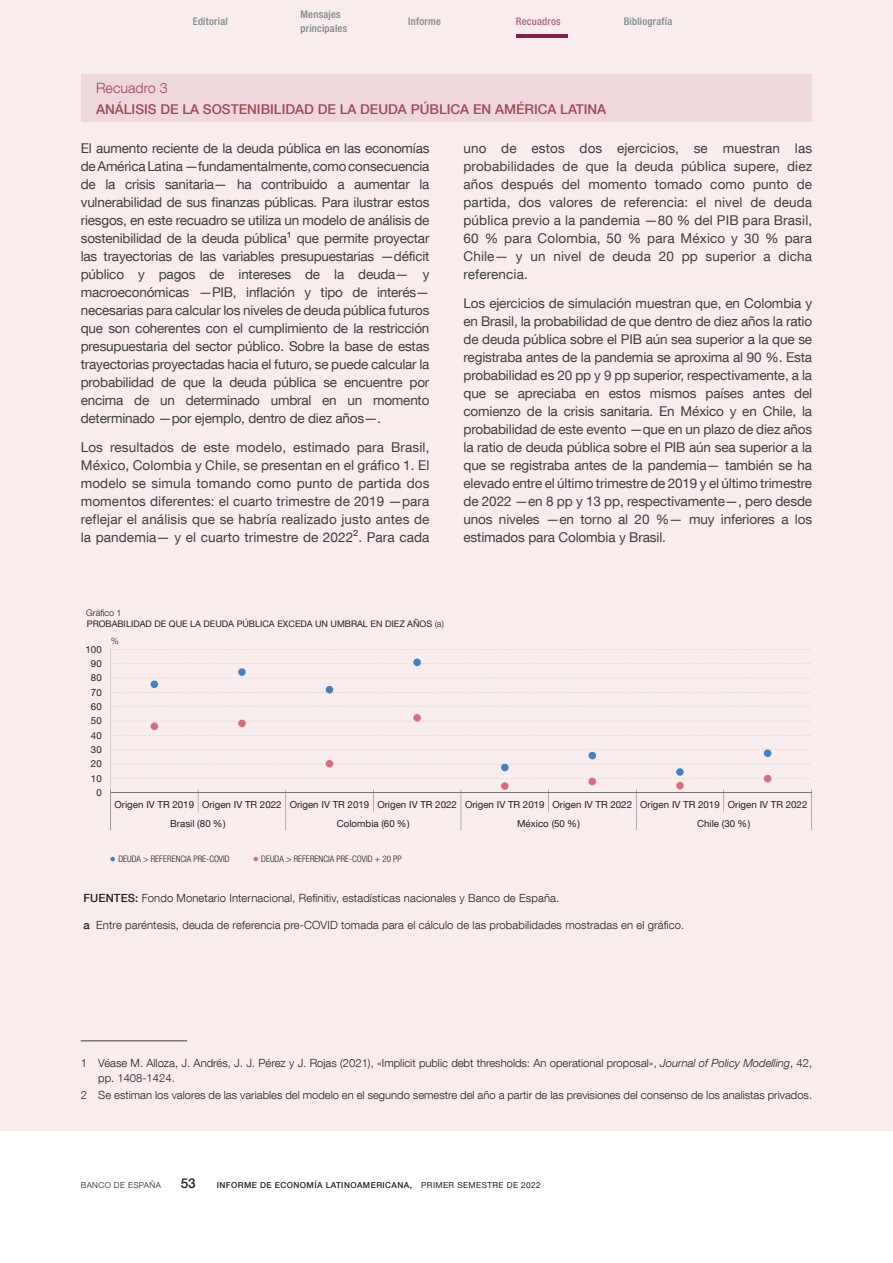
<style>
.page{position:relative;width:893px;height:1263px;background:#fff}
.page>*{position:absolute;margin:0;border:0;box-sizing:border-box;transform-origin:0 0}
.Número_recuadro{font:300 14.25px "Bd E Neue Helvetica";color:#9d4855}
.Texto_recuadro{font:13.5px/18px "Bd E Neue Helvetica";letter-spacing:-.01em;color:#3e3e3f;text-align:justify}
.Título_Recuadro{font:500 13.5px "Bd E Neue Helvetica";color:#9d4855}
.t1{font:500 13.5px "Bd E Neue Helvetica";color:#231f20}
.Citas_recuadro{font:300 11.25px/15px "Bd E Neue Helvetica";letter-spacing:.01em;color:#231f20}
.Citas_recuadro_sin_f{font:300 11.25px "Bd E Neue Helvetica";color:#231f20}
.t2{font:500 condensed 10.5px/13.5px "Bd E Neue Helvetica";letter-spacing:.025em;color:#7a8785}
.t3{font:500 condensed 10.5px "Bd E Neue Helvetica";letter-spacing:.025em;color:#a6627e}
.t4{font:9.75px/18.8px "Bd E Neue Helvetica";color:#231f20}
.t5{font:9px "Bd E Neue Helvetica";color:#231f20}
.t6{font:300 condensed 9px "Bd E Neue Helvetica";color:#231f20}
.t7{font:300 9px "Bd E Neue Helvetica";color:#231f20}
.t8{font:500 8.25px "Bd E Neue Helvetica";letter-spacing:.05em;color:#231f20}
.t9{font:300 8.25px "Bd E Neue Helvetica";letter-spacing:.05em;color:#231f20}
.s1{font-weight:300}
.s2{font-weight:500}
.s3{font-style:italic}
.s4{font-weight:400}
</style>
<div class="page">
<div style="left:0;top:0;width:893px;height:1131px;background:#f9eced"></div>
<hr style="left:516px;top:34px;width:52px;height:4px;background:#801f47">
<svg style="left:111px;top:649px;width:699px;height:130px"></svg>
<hr style="left:110px;top:649px;width:1px;height:144px;background:#cfd1d0">
<hr style="left:111px;top:792px;width:700px;height:1px;background:#74787a">
<svg style="left:198px;top:790px;width:1px;height:21px"></svg>
<svg style="left:373px;top:790px;width:1px;height:21px"></svg>
<svg style="left:548px;top:790px;width:1px;height:21px"></svg>
<svg style="left:723px;top:790px;width:1px;height:21px"></svg>
<svg style="left:110px;top:790px;width:1px;height:40px"></svg>
<svg style="left:461px;top:790px;width:1px;height:40px"></svg>
<svg style="left:636px;top:790px;width:1px;height:40px"></svg>
<svg style="left:811px;top:790px;width:1px;height:40px"></svg>
<div style="left:151px;top:680px;width:7px;height:8px;background:#4180c2;border-radius:50%"></div>
<div style="left:238px;top:668px;width:8px;height:8px;background:#4180c2;border-radius:50%"></div>
<div style="left:326px;top:686px;width:7px;height:7px;background:#4180c2;border-radius:50%"></div>
<div style="left:413px;top:658px;width:8px;height:8px;background:#4180c2;border-radius:50%"></div>
<div style="left:501px;top:764px;width:8px;height:7px;background:#4180c2;border-radius:50%"></div>
<div style="left:588px;top:752px;width:8px;height:7px;background:#4180c2;border-radius:50%"></div>
<div style="left:676px;top:768px;width:8px;height:8px;background:#4180c2;border-radius:50%"></div>
<div style="left:764px;top:749px;width:7px;height:8px;background:#4180c2;border-radius:50%"></div>
<div style="left:151px;top:722px;width:7px;height:8px;background:#d86e7b;border-radius:50%"></div>
<div style="left:238px;top:720px;width:8px;height:7px;background:#d86e7b;border-radius:50%"></div>
<div style="left:326px;top:760px;width:7px;height:7px;background:#d86e7b;border-radius:50%"></div>
<div style="left:413px;top:714px;width:8px;height:7px;background:#d86e7b;border-radius:50%"></div>
<div style="left:501px;top:782px;width:8px;height:8px;background:#d86e7b;border-radius:50%"></div>
<div style="left:588px;top:778px;width:8px;height:7px;background:#d86e7b;border-radius:50%"></div>
<div style="left:676px;top:782px;width:8px;height:7px;background:#d86e7b;border-radius:50%"></div>
<div style="left:764px;top:775px;width:7px;height:7px;background:#d86e7b;border-radius:50%"></div>
<svg style="left:110px;top:857px;width:5px;height:4px"></svg>
<svg style="left:253px;top:857px;width:5px;height:4px"></svg>
<hr style="left:81px;top:1040px;width:106px;height:1px;background:#3e3e3f">
<div style="left:82px;top:75px;width:730px;height:47px;background:#efd8db"></div>
<p class="t2" style="left:300px;top:8px;width:48px">Mensajes principales</p>
<p class="t2" style="left:408px;top:14px;width:34px">Informe</p>
<p class="t2" style="left:624px;top:14px;width:50px">Bibliografía</p>
<p class="t2" style="left:193px;top:14px;width:37px">Editorial</p>
<p class="t3" style="left:516px;top:15px;width:46px">Recuadros</p>
<p class="Número_recuadro" style="left:96px;top:79px;width:73px">Recuadro 3</p>
<p class="Título_Recuadro" style="left:96px;top:101px;width:512px">ANÁLISIS DE LA SOSTENIBILIDAD DE LA DEUDA PÚBLICA EN AMÉRICA LATINA</p>
<p class="Texto_recuadro" style="left:81px;top:139px;width:350px">El aumento reciente de la deuda pública en las economías de América Latina —fundamentalmente, como consecuencia de la crisis sanitaria— ha contribuido a aumentar la vulnerabilidad de sus finanzas públicas. Para ilustrar estos riesgos, en este recuadro se utiliza un modelo de análisis de sostenibilidad de la deuda pública<sup>1</sup> que permite proyectar las trayectorias de las variables presupuestarias —déficit público y pagos de intereses de la deuda— y macroeconómicas —PIB, inflación y tipo de interés— necesarias para calcular los niveles de deuda pública futuros que son coherentes con el cumplimiento de la restricción presupuestaria del sector público. Sobre la base de estas trayectorias proyectadas hacia el futuro, se puede calcular la probabilidad de que la deuda pública se encuentre por encima de un determinado umbral en un momento determinado —por ejemplo, dentro de diez años—.</p>
<p class="Texto_recuadro" style="left:81px;top:438px;width:350px">Los resultados de este modelo, estimado para Brasil, México, Colombia y Chile, se presentan en el gráfico 1. El modelo se simula tomando como punto de partida dos momentos diferentes: el cuarto trimestre de 2019 —para reflejar el análisis que se habría realizado justo antes de la pandemia— y el cuarto trimestre de 2022<sup>2</sup>. Para cada</p>
<p class="Texto_recuadro" style="left:463px;top:139px;width:350px">uno de estos dos ejercicios, se muestran las probabilidades de que la deuda pública supere, diez años después del momento tomado como punto de partida, dos valores de referencia: el nivel de deuda pública previo a la pandemia —80 % del PIB para Brasil, 60 % para Colombia, 50 % para México y 30 % para Chile— y un nivel de deuda 20 pp superior a dicha referencia.</p>
<p class="Texto_recuadro" style="left:463px;top:294px;width:350px">Los ejercicios de simulación muestran que, en Colombia y en Brasil, la probabilidad de que dentro de diez años la ratio de deuda pública sobre el PIB aún sea superior a la que se registraba antes de la pandemia se aproxima al 90 %. Esta probabilidad es 20 pp y 9 pp superior, respectivamente, a la que se apreciaba en estos mismos países antes del comienzo de la crisis sanitaria. En México y en Chile, la probabilidad de este evento —que en un plazo de diez años la ratio de deuda pública sobre el PIB aún sea superior a la que se registraba antes de la pandemia— también se ha elevado entre el último trimestre de 2019 y el último trimestre de 2022 —en 8 pp y 13 pp, respectivamente—, pero desde unos niveles —en torno al 20 %— muy inferiores a los estimados para Colombia y Brasil.</p>
<p class="t7" style="left:86px;top:608px;width:37px">Gráfico 1</p>
<p class="t5" style="left:87px;top:618px;width:358px">PROBABILIDAD DE QUE LA DEUDA PÚBLICA EXCEDA UN UMBRAL EN DIEZ AÑOS <span class="s1">(a)</span></p>
<p class="t4" style="left:86px;top:639px;width:18px">100</p>
<p class="t4" style="left:91px;top:654px;width:12px">90</p>
<p class="t4" style="left:91px;top:668px;width:12px">80</p>
<p class="t4" style="left:91px;top:682px;width:12px">70</p>
<p class="t4" style="left:91px;top:697px;width:12px">60</p>
<p class="t4" style="left:91px;top:711px;width:12px">50</p>
<p class="t4" style="left:91px;top:726px;width:12px">40</p>
<p class="t4" style="left:91px;top:740px;width:12px">30</p>
<p class="t4" style="left:91px;top:754px;width:12px">20</p>
<p class="t4" style="left:91px;top:768px;width:12px">10</p>
<p class="t4" style="left:96px;top:783px;width:7px">0</p>
<p class="t7" style="left:111px;top:636px;width:10px">%</p>
<p class="t4" style="left:170px;top:795px;width:639px;text-indent:-56px">Origen IV TR 2019 Origen IV TR 2022 Origen IV TR 2019 Origen IV TR 2022 Origen IV TR 2019 Origen IV TR 2022 Origen IV TR 2019 Origen IV TR 2022<br>Brasil (80 %)</p>
<p class="t4" style="left:337px;top:814px;width:74px">Colombia (60 %)</p>
<p class="t4" style="left:517px;top:814px;width:64px">México (50 %)</p>
<p class="t4" style="left:697px;top:814px;width:55px">Chile (30 %)</p>
<p class="t6" style="left:118px;top:854px;width:113px">DEUDA &gt; REFERENCIA PRE-COVID</p>
<p class="t6" style="left:261px;top:854px;width:142px">DEUDA &gt; REFERENCIA PRE-COVID + 20 PP</p>
<p class="Citas_recuadro" style="left:83px;top:890px;width:477px"><span class="s2">FUENTES:</span> Fondo Monetario Internacional, Refinitiv, estadísticas nacionales y Banco de España.</p>
<p class="Citas_recuadro" style="left:83px;top:917px;width:602px"><span class="s2">a</span> Entre paréntesis, deuda de referencia pre-COVID tomada para el cálculo de las probabilidades mostradas en el gráfico.</p>
<p class="Citas_recuadro" style="left:98px;top:1055px;width:715px;text-indent:-18px">1 Véase M. Alloza, J. Andrés, J. J. Pérez y J. Rojas (2021), «Implicit public debt thresholds: An operational proposal», <span class="s3">Journal of Policy Modelling</span>, 42, pp. 1408-1424.</p>
<p class="Citas_recuadro_sin_f" style="left:81px;top:1088px;width:733px">2 Se estiman los valores de las variables del modelo en el segundo semestre del año a partir de las previsiones del consenso de los analistas privados.</p>
<p class="t9" style="left:81px;top:1180px;width:82px">BANCO DE ESPAÑA</p>
<p class="t1" style="left:181px;top:1175px;width:16px">53</p>
<p class="t8" style="left:217px;top:1180px;width:325px">INFORME DE ECONOMÍA LATINOAMERICANA, <span class="s4">PRIMER SEMESTRE DE 2022</span></p>
</div>
